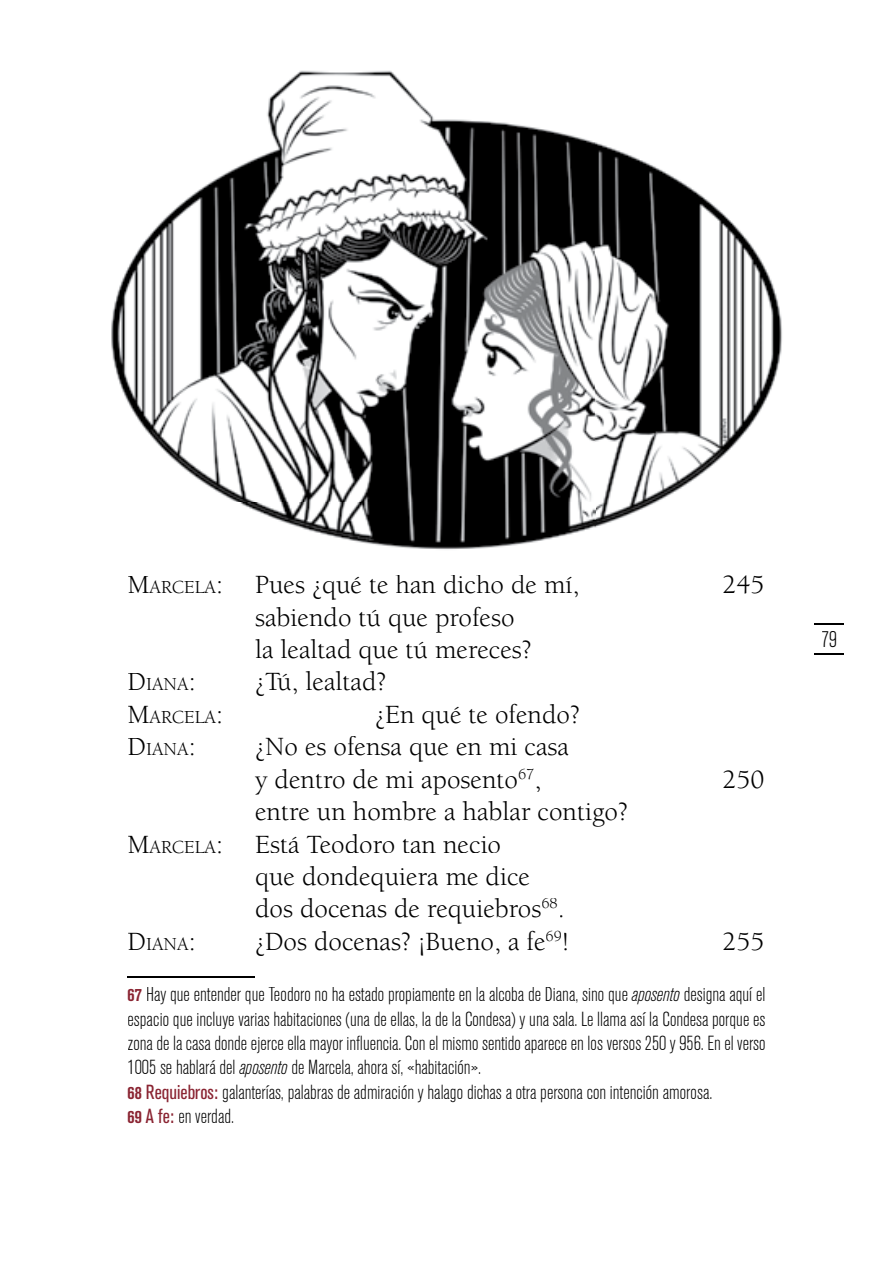
<style>
.page{position:relative;width:893px;height:1276px;background:#fff}
.page>*{position:absolute;margin:0;border:0;box-sizing:border-box;transform-origin:0 0}
.t1{font:27px/32.4px "Berkeley Std";color:#000}
.t2{font:300 condensed 22.5px "Akzidenz Grotesk BE";color:#000}
.t3{font:300 condensed 20.25px/24.3px "Akzidenz Grotesk BE";color:#000}
.t4{font:18.9px "Berkeley Std";color:#000}
.s1{font-style:inherit}
.s2{font-size:18.9px}
.s3{font-size:27px}
.s4{font-weight:700;font-size:18px;color:#8a2432}
.s5{font-style:italic}
.s6{font-weight:400;color:#8a2432}
</style>
<div class="page">
<svg style="left:815px;top:623px;width:29px;height:1px"></svg>
<svg style="left:815px;top:653px;width:29px;height:1px"></svg>
<hr style="left:128px;top:976px;width:127px;height:1px;background:#000">
<img style="left:111px;top:70px;width:671px;height:479px">
<h1 class="t1" style="left:128px;top:569px;width:453px"><span class="s1">M</span><span class="s2">ARCELA</span><span class="s1">:</span> Pues ¿qué te han dicho de mí,</h1>
<h1 class="t1" style="left:722px;top:569px;width:44px">245</h1>
<h1 class="t1" style="left:255px;top:601px;width:278px">sabiendo tú que profeso la lealtad que tú mereces?</h1>
<p class="t4" style="left:128px;top:674px;width:70px"><span class="s3">D</span>IANA<span class="s3">:</span></p>
<h1 class="t1" style="left:255px;top:666px;width:133px">¿Tú, lealtad?</h1>
<p class="t4" style="left:128px;top:707px;width:97px"><span class="s3">M</span>ARCELA<span class="s3">:</span></p>
<h1 class="t1" style="left:375px;top:698px;width:206px">¿En qué te ofendo?</h1>
<p class="t4" style="left:128px;top:739px;width:70px"><span class="s3">D</span>IANA<span class="s3">:</span></p>
<h1 class="t1" style="left:255px;top:731px;width:315px">¿No es ofensa que en mi casa y dentro de mi aposento<sup>67</sup>,</h1>
<h1 class="t1" style="left:722px;top:763px;width:44px">250</h1>
<h1 class="t1" style="left:255px;top:796px;width:374px">entre un hombre a hablar contigo?</h1>
<h1 class="t1" style="left:128px;top:828px;width:375px"><span class="s1">M</span><span class="s2">ARCELA</span><span class="s1">:</span> Está Teodoro tan necio</h1>
<h1 class="t1" style="left:255px;top:860px;width:276px">que dondequiera me dice</h1>
<h1 class="t1" style="left:255px;top:893px;width:311px">dos docenas de requiebros<sup>68</sup>.</h1>
<p class="t4" style="left:128px;top:933px;width:70px"><span class="s3">D</span>IANA<span class="s3">:</span></p>
<h1 class="t1" style="left:255px;top:925px;width:316px">¿Dos docenas? ¡Bueno, a fe<sup>69</sup>!</h1>
<h1 class="t1" style="left:722px;top:925px;width:44px">255</h1>
<p class="t3" style="left:128px;top:982px;width:639px"><span class="s4">67</span> Hay que entender que Teodoro no ha estado propiamente en la alcoba de Diana, sino que <span class="s5">aposento</span> designa aquí el espacio que incluye varias habitaciones (una de ellas, la de la Condesa) y una sala. Le llama así la Condesa porque es zona de la casa donde ejerce ella mayor influencia. Con el mismo sentido aparece en los versos 250 y 956. En el verso 1005 se hablará del <span class="s5">aposento</span> de Marcela, ahora sí, «habitación».<br><span class="s4">68</span> <span class="s6">Requiebros:</span> galanterías, palabras de admiración y halago dichas a otra persona con intención amorosa.<br><span class="s4">69</span> <span class="s6">A fe:</span> en verdad.</p>
<p class="t2" style="left:821px;top:627px;width:17px">79</p>
</div>
